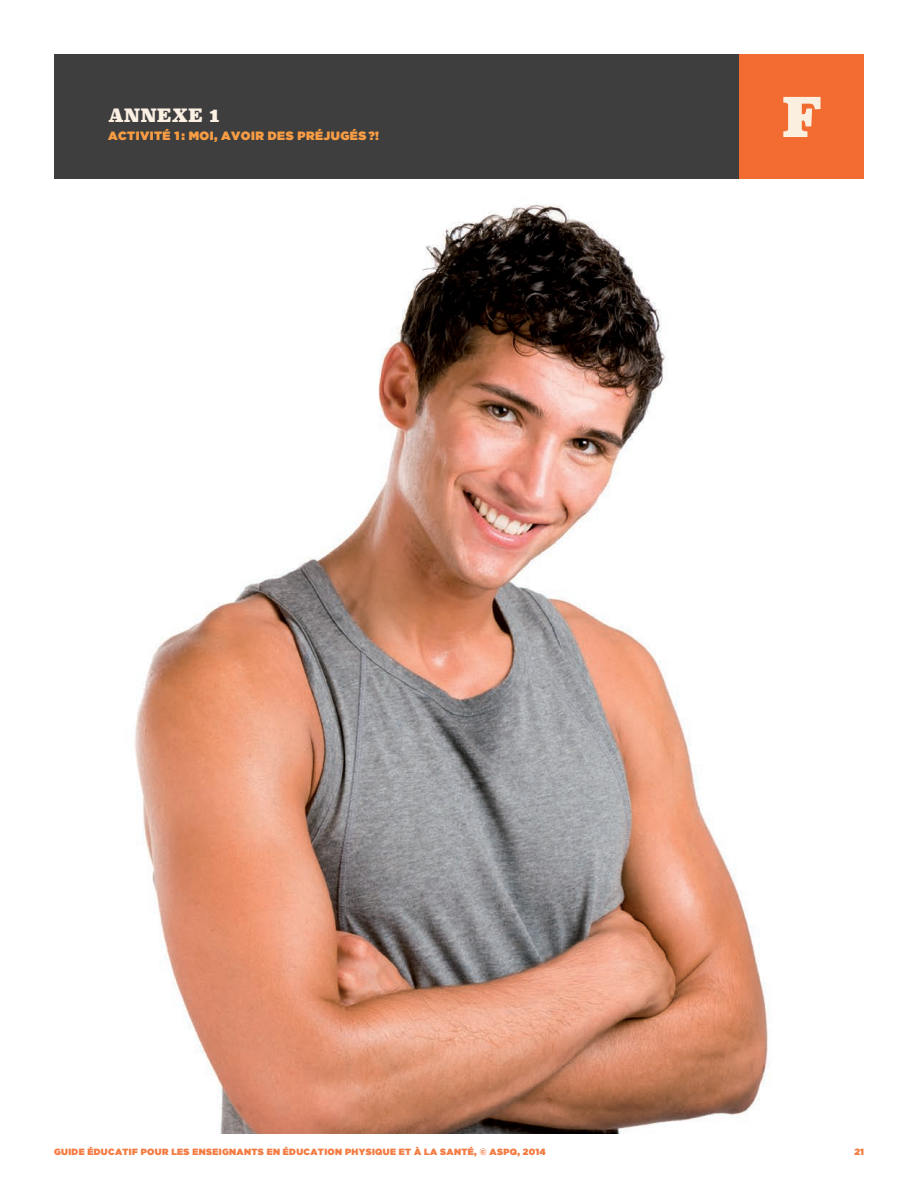
<style>
.page{position:relative;width:918px;height:1188px;background:#fff}
.page>*{position:absolute;margin:0;border:0;box-sizing:border-box;transform-origin:0 0}
.t1{font:900 54px "Superclarendon";color:#fbefe0}
.t2{font:900 18px "Superclarendon";color:#fcf0e3}
.t3{font:12px "Gotham Ultra";letter-spacing:.04em;color:#f89d44}
.t4{font:9px "Gotham Ultra";letter-spacing:.04em;color:#f47b42}
</style>
<div class="page">
<img style="left:54px;top:141px;width:810px;height:993px">
<div style="left:55px;top:54px;width:685px;height:124px;background:#3e3e3f"></div>
<div style="left:740px;top:54px;width:124px;height:124px;background:#f26c31"></div>
<h2 class="t2" style="left:108px;top:103px;width:113px">ANNEXE 1</h2>
<h3 class="t3" style="left:108px;top:129px;width:273px">ACTIVITÉ 1 : MOI, AVOIR DES PRÉJUGÉS ?!</h3>
<h1 class="t1" style="left:781px;top:81px;width:43px">F</h1>
<p class="t4" style="left:54px;top:1146px;width:493px">GUIDE ÉDUCATIF POUR LES ENSEIGNANTS EN ÉDUCATION PHYSIQUE ET À LA SANTÉ, © ASPQ, 2014</p>
<p class="t4" style="left:854px;top:1146px;width:11px">21</p>
</div>
